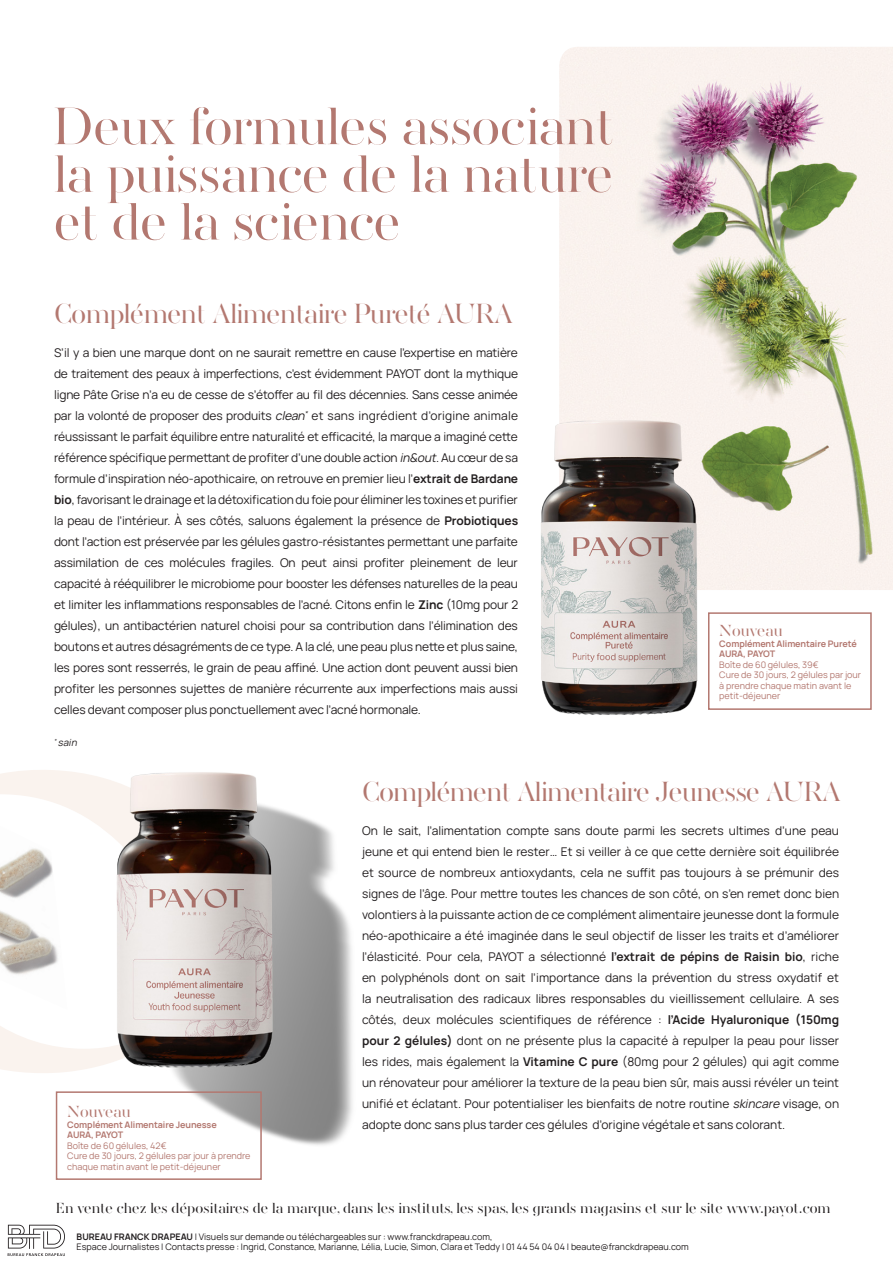
<style>
.page{position:relative;width:893px;height:1263px;background:#fff}
.page>*{position:absolute;margin:0;border:0;box-sizing:border-box;transform-origin:0 0}
.t1{font:300 54px/47.7px "AW Conqueror Didot";letter-spacing:-.01em;color:#b37870}
.t2{font:300 28.5px "AW Conqueror Didot";letter-spacing:-.025em;color:#b37870}
.t3{font:300 16.5px "AW Conqueror Didot";color:#b37870}
.t4{font:300 15px "AW Conqueror Didot";color:#231f20}
.t5{font:12px/21px "Manrope";letter-spacing:-.01em;color:#231f20;text-align:justify}
.t6{font:italic 9.75px "Manrope";color:#231f20}
.t7{font:9px/10.5px "Manrope";color:#231f20}
.t8{font:9px/10.5px "Manrope";color:#b37870}
.t9{font:700 9px/10.5px "Manrope";letter-spacing:-.01em;color:#b37870}
.s1{font-style:italic}
.s2{font-weight:700}
</style>
<div class="page">
<svg style="left:0;top:770px;width:61px;height:303px;fill:#fbf5f2"></svg>
<img style="left:559px;top:47px;width:334px;height:543px">
<svg style="left:8px;top:1225px;width:57px;height:31px"></svg>
<img style="left:61px;top:771px;width:292px;height:374px">
<img style="left:541px;top:325px;width:285px;height:390px">
<img style="left:0;top:826px;width:67px;height:184px">
<div style="left:708px;top:612px;width:164px;height:98px;border:2px solid #b37870"></div>
<div style="left:56px;top:1091px;width:206px;height:89px;border:2px solid #b37870"></div>
<p class="t1" style="left:54px;top:102px;width:562px">Deux formules associant</p>
<p class="t1" style="left:54px;top:150px;width:561px">la puissance de la nature et de la science</p>
<p class="t2" style="left:54px;top:292px;width:460px">Complément Alimentaire Pureté AURA</p>
<p class="t5" style="left:54px;top:342px;width:466px">S’il y a bien une marque dont on ne saurait remettre en cause l’expertise en matière de traitement des peaux à imperfections, c’est évidemment PAYOT dont la mythique ligne Pâte Grise n’a eu de cesse de s’étoffer au fil des décennies. Sans cesse animée par la volonté de proposer des produits <span class="s1">clean</span><sup>*</sup> et sans ingrédient d’origine animale réussissant le parfait équilibre entre naturalité et efficacité, la marque a imaginé cette référence spécifique permettant de profiter d’une double action <span class="s1">in&amp;out</span>. Au cœur de sa formule d’inspiration néo-apothicaire, on retrouve en premier lieu l’<span class="s2">extrait de Bardane bio</span>, favorisant le drainage et la détoxification du foie pour éliminer les toxines et purifier la peau de l’intérieur. À ses côtés, saluons également la présence de <span class="s2">Probiotiques </span>dont l’action est préservée par les gélules gastro-résistantes permettant une parfaite assimilation de ces molécules fragiles. On peut ainsi profiter pleinement de leur capacité à rééquilibrer le microbiome pour booster les défenses naturelles de la peau et limiter les inflammations responsables de l’acné. Citons enfin le <span class="s2">Zinc</span> (10mg pour 2 gélules), un antibactérien naturel choisi pour sa contribution dans l’élimination des boutons et autres désagréments de ce type. A la clé, une peau plus nette et plus saine, les pores sont resserrés, le grain de peau affiné. Une action dont peuvent aussi bien profiter les personnes sujettes de manière récurrente aux imperfections mais aussi celles devant composer plus ponctuellement avec l’acné hormonale.</p>
<p class="t6" style="left:54px;top:735px;width:27px"><sup>*</sup>sain</p>
<p class="t3" style="left:719px;top:618px;width:65px">Nouveau</p>
<p class="t9" style="left:719px;top:638px;width:139px">Complément Alimentaire Pureté<br>AURA, PAYOT</p>
<p class="t8" style="left:719px;top:659px;width:101px">Boîte de 60 gélules, 39€</p>
<p class="t8" style="left:719px;top:669px;width:143px">Cure de 30 jours, 2 gélules par jour à prendre chaque matin avant le petit-déjeuner</p>
<p class="t3" style="left:67px;top:1099px;width:65px">Nouveau</p>
<p class="t9" style="left:67px;top:1118px;width:151px">Complément Alimentaire Jeunesse<br>AURA, PAYOT</p>
<p class="t8" style="left:67px;top:1140px;width:101px">Boîte de 60 gélules, 42€</p>
<p class="t8" style="left:67px;top:1150px;width:185px">Cure de 30 jours, 2 gélules par jour à prendre chaque matin avant le petit-déjeuner</p>
<p class="t2" style="left:362px;top:770px;width:480px">Complément Alimentaire Jeunesse AURA</p>
<p class="t5" style="left:362px;top:819px;width:479px">On le sait, l’alimentation compte sans doute parmi les secrets ultimes d’une peau jeune et qui entend bien le rester… Et si veiller à ce que cette dernière soit équilibrée et source de nombreux antioxydants, cela ne suffit pas toujours à se prémunir des signes de l’âge. Pour mettre toutes les chances de son côté, on s’en remet donc bien volontiers à la puissante action de ce complément alimentaire jeunesse dont la formule néo-apothicaire a été imaginée dans le seul objectif de lisser les traits et d’améliorer l’élasticité. Pour cela, PAYOT a sélectionné <span class="s2">l’extrait de pépins de Raisin bio</span>, riche en polyphénols dont on sait l’importance dans la prévention du stress oxydatif et la neutralisation des radicaux libres responsables du vieillissement cellulaire. A ses côtés, deux molécules scientifiques de référence : <span class="s2">l’Acide Hyaluronique (150mg pour 2 gélules)</span> dont on ne présente plus la capacité à repulper la peau pour lisser les rides, mais également la <span class="s2">Vitamine C pure</span> (80mg pour 2 gélules) qui agit comme un rénovateur pour améliorer la texture de la peau bien sûr, mais aussi révéler un teint unifié et éclatant. Pour potentialiser les bienfaits de notre routine <span class="s1">skincare</span> visage, on adopte donc sans plus tarder ces gélules d’origine végétale et sans colorant.</p>
<p class="t4" style="left:56px;top:1196px;width:776px">En vente chez les dépositaires de la marque, dans les instituts, les spas, les grands magasins et sur le site www.payot.com</p>
<p class="t7" style="left:77px;top:1231px;width:614px"><span class="s2">BUREAU FRANCK DRAPEAU</span> | Visuels sur demande ou téléchargeables sur : www.franckdrapeau.com,<br>Espace Journalistes | Contacts presse : Ingrid, Constance, Marianne, Lélia, Lucie, Simon, Clara et Teddy | 01 44 54 04 04 | beaute@franckdrapeau.com</p>
</div>
